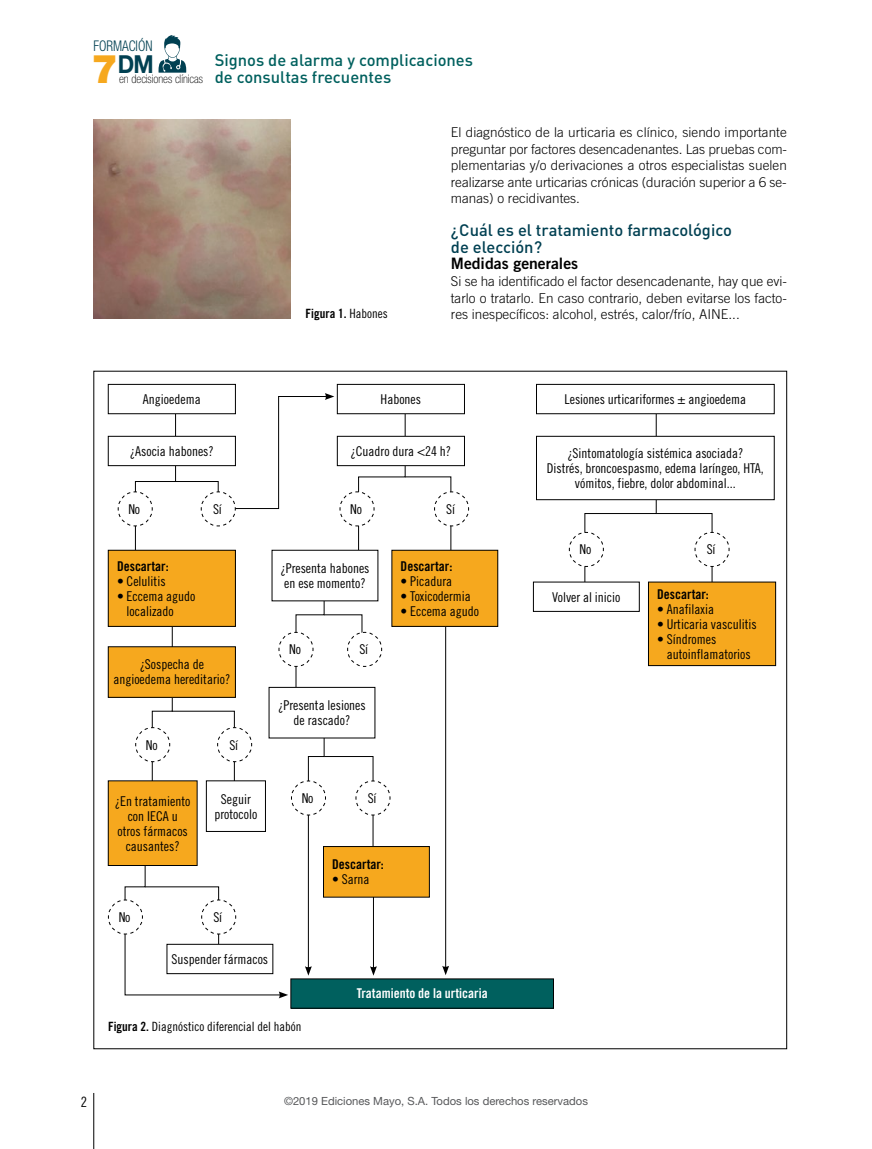
<style>
.page{position:relative;width:872px;height:1149px;background:#fff}
.page>*{position:absolute;margin:0;border:0;box-sizing:border-box;transform-origin:0 0}
.t1{font:700 24.75px "Helvetica Neue LT Std";color:#004052;scale:.9 1}
.t2{font:500 16.5px/16.5px "DIN Pro";color:#00605e}
.t3{font:500 16.5px/16.5px "DIN Pro";color:#004052}
.t4{font:15.75px "Trade Gothic LT Std Bd 2";color:#000}
.t5{font:300 condensed 14.7px "Helvetica Neue LT Std";color:#004052;scale:.9 1}
.t6{font:14.25px "Trade Gothic LT Std Cn 18";color:#000}
.t7{font:13.5px/15px "Trade Gothic LT Std Cn 18";color:#000;text-align:center}
.t8{font:300 13.5px/16.5px "Trade Gothic LT Std";color:#000;text-align:justify}
.t9{font:13.5px "Trade Gothic LT Std Bd Cn 20";color:#000}
.t10{font:13.5px "Trade Gothic LT Std Bd Cn 20";color:#fff}
.t11{font:12.75px "Trade Gothic LT Std Cn 18";color:#000}
.t12{font:12.75px "Trade Gothic LT Std Bd Cn 20";color:#000}
.t13{font:100 condensed 11.85px "Helvetica Neue LT Std";letter-spacing:-.005em;color:#000}
.t14{font:11.25px "Helvetica Neue LT Std";color:#57585a}
.s1{font-weight:900;font-size:39.75px;color:#f6a81e}
.s2{font-family:"Trade Gothic LT Std Cn 18"}
.s3{font-family:"Trade Gothic LT Std Bd Cn 20"}
</style>
<div class="page">
<svg style="left:158px;top:35px;width:28px;height:38px"></svg>
<hr style="left:93px;top:1092px;width:1px;height:56px;background:#000">
<img style="left:94px;top:119px;width:196px;height:199px">
<hr style="left:445px;top:615px;width:1px;height:352px;background:#000">
<svg style="left:442px;top:965px;width:7px;height:9px"></svg>
<svg style="left:568px;top:414px;width:162px;height:174px"></svg>
<svg style="left:108px;top:594px;width:283px;height:404px"></svg>
<div style="left:108px;top:384px;width:128px;height:30px;border:1px solid #000"></div>
<div style="left:337px;top:384px;width:128px;height:30px;border:1px solid #000"></div>
<div style="left:272px;top:550px;width:106px;height:50px;background:#fff"></div>
<div style="left:269px;top:687px;width:106px;height:50px;background:#fff"></div>
<div style="left:269px;top:687px;width:106px;height:51px;border:1px solid #000"></div>
<div style="left:108px;top:436px;width:128px;height:29px;border:1px solid #000"></div>
<div style="left:533px;top:582px;width:106px;height:29px;background:#fff"></div>
<div style="left:206px;top:780px;width:59px;height:51px;background:#fff"></div>
<div style="left:206px;top:780px;width:60px;height:51px;border:1px solid #000"></div>
<div style="left:167px;top:944px;width:106px;height:29px;background:#fff"></div>
<div style="left:167px;top:943px;width:106px;height:30px;border:1px solid #000"></div>
<div style="left:536px;top:384px;width:238px;height:30px;border:1px solid #000"></div>
<div style="left:536px;top:436px;width:238px;height:63px;background:#fff"></div>
<div style="left:536px;top:436px;width:238px;height:64px;border:1px solid #000"></div>
<div style="left:648px;top:582px;width:127px;height:83px;background:#f6a81e"></div>
<div style="left:648px;top:581px;width:128px;height:84px;border:1px solid #000"></div>
<div style="left:392px;top:550px;width:106px;height:76px;background:#f6a81e"></div>
<div style="left:323px;top:846px;width:106px;height:50px;background:#f6a81e"></div>
<div style="left:323px;top:846px;width:106px;height:51px;border:1px solid #000"></div>
<div style="left:108px;top:550px;width:127px;height:76px;background:#f6a81e"></div>
<div style="left:108px;top:550px;width:128px;height:76px;border:1px solid #000"></div>
<div style="left:108px;top:646px;width:127px;height:51px;background:#f6a81e"></div>
<div style="left:108px;top:780px;width:89px;height:85px;background:#f6a81e"></div>
<div style="left:291px;top:978px;width:262px;height:29px;background:#00605e"></div>
<div style="left:291px;top:978px;width:262px;height:30px;border:1px solid #000"></div>
<svg style="left:117px;top:393px;width:352px;height:175px"></svg>
<p class="t5" style="left:93px;top:37px;width:67px">FORMACIÓN</p>
<h1 class="t1" style="left:91px;top:49px;width:71px"><span class="s1">7</span>DM</h1>
<p class="t13" style="left:119px;top:72px;width:85px">en decisiones clínicas</p>
<p class="t2" style="left:215px;top:52px;width:260px">Signos de alarma y complicaciones de consultas frecuentes</p>
<p class="t8" style="left:451px;top:124px;width:338px">El diagnóstico de la urticaria es clínico, siendo importante preguntar por factores desencadenantes. Las pruebas com&shy;plementarias y/o derivaciones a otros especialistas suelen realizarse ante urticarias crónicas (duración superior a 6 se&shy;manas) o recidivantes.</p>
<p class="t3" style="left:451px;top:221px;width:282px">¿Cuál es el tratamiento farmacológico de elección?</p>
<p class="t4" style="left:451px;top:254px;width:129px">Medidas generales</p>
<p class="t8" style="left:451px;top:273px;width:337px">Si se ha identificado el factor desencadenante, hay que evi&shy;tarlo o tratarlo. En caso contrario, deben evitarse los facto-</p>
<p class="t12" style="left:306px;top:306px;width:84px">Figura 1. <span class="s2">Habones</span></p>
<p class="t8" style="left:451px;top:306px;width:290px">res inespecíficos: alcohol, estrés, calor/frío, AINE...</p>
<p class="t7" style="left:143px;top:391px;width:59px">Angioedema</p>
<p class="t7" style="left:381px;top:391px;width:42px">Habones</p>
<p class="t7" style="left:350px;top:443px;width:102px">¿Cuadro dura &lt;24 h?</p>
<p class="t7" style="left:130px;top:443px;width:85px">¿Asocia habones?</p>
<p class="t7" style="left:128px;top:501px;width:13px">No</p>
<p class="t7" style="left:213px;top:501px;width:10px">Sí</p>
<p class="t7" style="left:350px;top:501px;width:13px">No</p>
<p class="t7" style="left:446px;top:501px;width:10px">Sí</p>
<p class="t9" style="left:117px;top:557px;width:53px">Descartar:</p>
<p class="t7" style="left:117px;top:573px;width:50px">• Celulitis</p>
<p class="t7" style="left:127px;top:588px;width:70px;text-align:left;text-indent:-10px">• Eccema agudo localizado</p>
<p class="t7" style="left:113px;top:656px;width:118px">¿Sospecha de angioedema hereditario?</p>
<p class="t7" style="left:146px;top:736px;width:13px">No</p>
<p class="t7" style="left:229px;top:736px;width:10px">Sí</p>
<p class="t7" style="left:280px;top:560px;width:91px;text-align:left">¿Presenta habones en ese momento?</p>
<p class="t7" style="left:289px;top:641px;width:13px">No</p>
<p class="t7" style="left:359px;top:641px;width:10px">Sí</p>
<p class="t7" style="left:278px;top:697px;width:89px">¿Presenta lesiones de rascado?</p>
<p class="t9" style="left:400px;top:557px;width:53px">Descartar:</p>
<p class="t7" style="left:400px;top:573px;width:53px">• Picadura</p>
<p class="t7" style="left:400px;top:588px;width:72px">• Toxicodermia</p>
<p class="t7" style="left:400px;top:603px;width:80px">• Eccema agudo</p>
<p class="t7" style="left:115px;top:792px;width:77px">¿En tratamiento con IECA u otros fármacos causantes?</p>
<p class="t7" style="left:214px;top:790px;width:44px">Seguir protocolo</p>
<p class="t7" style="left:119px;top:909px;width:13px">No</p>
<p class="t7" style="left:213px;top:909px;width:10px">Sí</p>
<p class="t7" style="left:172px;top:951px;width:98px">Suspender fármacos</p>
<p class="t7" style="left:302px;top:790px;width:13px">No</p>
<p class="t7" style="left:368px;top:790px;width:10px">Sí</p>
<p class="t9" style="left:332px;top:855px;width:53px">Descartar:</p>
<p class="t7" style="left:332px;top:871px;width:39px">• Sarna</p>
<p class="t10" style="left:357px;top:985px;width:132px">Tratamiento de la urticaria</p>
<p class="t11" style="left:108px;top:1018px;width:195px"><span class="s3">Figura 2.</span> Diagnóstico diferencial del habón</p>
<p class="t7" style="left:564px;top:391px;width:183px">Lesiones urticariformes ± angioedema</p>
<p class="t7" style="left:547px;top:445px;width:219px">¿Sintomatología sistémica asociada?<br>Distrés, broncoespasmo, edema laríngeo, HTA, vómitos, fiebre, dolor abdominal...</p>
<p class="t7" style="left:579px;top:541px;width:13px">No</p>
<p class="t7" style="left:552px;top:589px;width:70px">Volver al inicio</p>
<p class="t7" style="left:707px;top:541px;width:10px">Sí</p>
<p class="t9" style="left:657px;top:585px;width:53px">Descartar:</p>
<p class="t7" style="left:657px;top:601px;width:58px">• Anafilaxia</p>
<p class="t7" style="left:657px;top:616px;width:101px">• Urticaria vasculitis</p>
<p class="t7" style="left:667px;top:631px;width:85px;text-align:left;text-indent:-10px">• Síndromes autoinflamatorios</p>
<p class="t6" style="left:81px;top:1092px;width:8px">2</p>
<p class="t14" style="left:284px;top:1093px;width:305px">©2019 Ediciones Mayo, S.A. Todos los derechos reservados</p>
</div>
